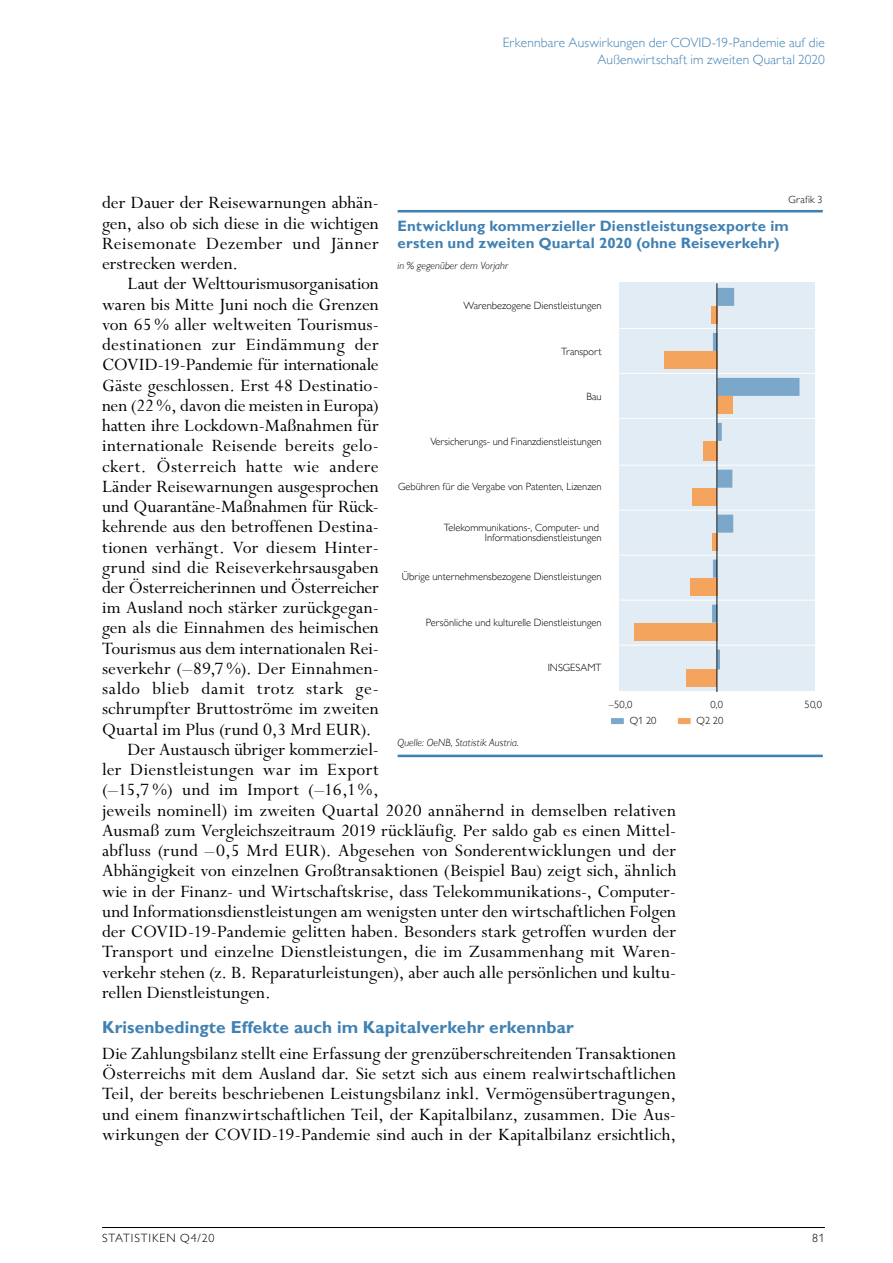
<style>
.page{position:relative;width:893px;height:1263px;background:#fff}
.page>*{position:absolute;margin:0;border:0;box-sizing:border-box;transform-origin:0 0}
.t1{font:19.5px/20.2px "Perpetua Std";letter-spacing:.005em;color:#000;text-align:justify}
.t2{font:19.5px "Perpetua Std";letter-spacing:-.015em;color:#000}
.t3{font:19.5px "Perpetua Std";letter-spacing:.025em;color:#000}
.t4{font:19.5px "Perpetua Std";letter-spacing:.035em;color:#000}
.t5{font:700 17.25px "Gill Sans MT Pro";letter-spacing:.005em;color:#4081b3}
.t6{font:700 15px/17px "Gill Sans MT Pro";letter-spacing:.01em;color:#4081b3}
.t7{font:300 13.5px/16.5px "Gill Sans MT Pro";letter-spacing:.01em;color:#4081b3;text-align:right}
.t8{font:300 12px "Gill Sans MT Pro";letter-spacing:.07em;color:#000}
.t9{font:300 10.5px/10.5px "Gill Sans MT Pro";color:#000;text-align:right}
.t10{font:italic 300 10.5px "Gill Sans MT Pro";letter-spacing:.01em;color:#000}
</style>
<div class="page">
<hr style="left:102px;top:1227px;width:723px;height:1px;background:#000">
<hr style="left:398px;top:210px;width:425px;height:2px;background:#4081b3">
<hr style="left:398px;top:755px;width:425px;height:2px;background:#4081b3">
<div style="left:611px;top:718px;width:13px;height:6px;background:#7aa7ca"></div>
<div style="left:678px;top:718px;width:13px;height:6px;background:#f4a45d"></div>
<div style="left:619px;top:282px;width:195px;height:409px;background:#e2ecf4"></div>
<hr style="left:620px;top:328px;width:195px;height:1px;background:#fff">
<hr style="left:620px;top:373px;width:195px;height:1px;background:#fff">
<hr style="left:620px;top:418px;width:195px;height:1px;background:#fff">
<hr style="left:620px;top:465px;width:195px;height:1px;background:#fff">
<hr style="left:620px;top:510px;width:195px;height:1px;background:#fff">
<hr style="left:620px;top:555px;width:195px;height:1px;background:#fff">
<hr style="left:620px;top:600px;width:195px;height:1px;background:#fff">
<hr style="left:620px;top:645px;width:195px;height:1px;background:#fff">
<div style="left:686px;top:669px;width:31px;height:18px;background:#f4a45d"></div>
<div style="left:634px;top:623px;width:83px;height:18px;background:#f4a45d"></div>
<div style="left:690px;top:578px;width:27px;height:18px;background:#f4a45d"></div>
<div style="left:693px;top:488px;width:24px;height:18px;background:#f4a45d"></div>
<div style="left:703px;top:441px;width:14px;height:20px;background:#f4a45d"></div>
<div style="left:664px;top:351px;width:53px;height:18px;background:#f4a45d"></div>
<div style="left:711px;top:306px;width:6px;height:18px;background:#f4a45d"></div>
<svg style="left:712px;top:288px;width:87px;height:381px"></svg>
<hr style="left:717px;top:283px;width:1px;height:409px;background:#030a0d">
<p class="t7" style="left:503px;top:34px;width:324px">Erkennbare Auswirkungen der COVID-19-Pandemie auf die<br>Außenwirtschaft im zweiten Quartal 2020</p>
<p class="t9" style="left:789px;top:194px;width:36px">Grafik 3</p>
<p class="t1" style="left:102px;top:193px;width:278px">der Dauer der Reisewarnungen abhän&shy;gen, also ob sich diese in die wichtigen Reisemonate Dezember und Jänner erstrecken werden.</p>
<p class="t1" style="left:128px;top:274px;width:253px">Laut der Welttourismusorganisation</p>
<p class="t1" style="left:102px;top:295px;width:278px">waren bis Mitte Juni noch die Grenzen</p>
<p class="t1" style="left:102px;top:315px;width:278px">von 65 % aller weltweiten Tourismus-</p>
<p class="t3" style="left:102px;top:334px;width:278px">destinationen zur Eindämmung der</p>
<p class="t1" style="left:102px;top:355px;width:278px">COVID-19-Pandemie für internationale</p>
<p class="t1" style="left:102px;top:375px;width:278px">Gäste geschlossen. Erst 48 Destinatio-</p>
<p class="t1" style="left:102px;top:396px;width:278px">nen (22 %, davon die meisten in Europa)</p>
<p class="t1" style="left:102px;top:416px;width:278px">hatten ihre Lockdown-Maßnahmen für</p>
<p class="t1" style="left:102px;top:436px;width:278px">internationale Reisende bereits gelo-</p>
<p class="t1" style="left:102px;top:456px;width:278px">ckert. Österreich hatte wie andere</p>
<p class="t1" style="left:102px;top:477px;width:278px">Länder Reisewarnungen ausgesprochen</p>
<p class="t1" style="left:102px;top:497px;width:276px">und Quarantäne-Maßnahmen für Rück-</p>
<p class="t1" style="left:102px;top:517px;width:278px">kehrende aus den betroffenen Destina-</p>
<p class="t1" style="left:102px;top:537px;width:278px">tionen verhängt. Vor diesem Hinter-</p>
<p class="t1" style="left:102px;top:558px;width:278px">grund sind die Reiseverkehrsausgaben</p>
<p class="t2" style="left:102px;top:577px;width:278px">der Österreicherinnen und Österreicher</p>
<p class="t1" style="left:102px;top:598px;width:278px">im Ausland noch stärker zurückgegan-</p>
<p class="t1" style="left:102px;top:618px;width:278px">gen als die Einnahmen des heimischen</p>
<p class="t1" style="left:102px;top:639px;width:278px">Tourismus aus dem internationalen Rei-</p>
<p class="t1" style="left:102px;top:659px;width:278px">severkehr (–89,7 %). Der Einnahmen-</p>
<p class="t4" style="left:102px;top:678px;width:278px">saldo blieb damit trotz stark ge-</p>
<p class="t1" style="left:102px;top:699px;width:278px">schrumpfter Bruttoströme im zweiten</p>
<p class="t1" style="left:102px;top:720px;width:271px">Quartal im Plus (rund 0,3 Mrd EUR).</p>
<p class="t1" style="left:128px;top:740px;width:253px">Der Austausch übriger kommerziel-</p>
<p class="t1" style="left:102px;top:760px;width:278px">ler Dienstleistungen war im Export</p>
<p class="t1" style="left:102px;top:780px;width:278px">(–15,7 %) und im Import (–16,1%,</p>
<p class="t1" style="left:102px;top:801px;width:575px">jeweils nominell) im zweiten Quartal 2020 annähernd in demselben relativen</p>
<p class="t1" style="left:102px;top:821px;width:576px">Ausmaß zum Vergleichszeitraum 2019 rückläufig. Per saldo gab es einen Mittel-</p>
<p class="t1" style="left:102px;top:841px;width:575px">abfluss (rund –0,5 Mrd EUR). Abgesehen von Sonderentwicklungen und der</p>
<p class="t1" style="left:102px;top:861px;width:576px">Abhängigkeit von einzelnen Großtransaktionen (Beispiel Bau) zeigt sich, ähnlich</p>
<p class="t1" style="left:102px;top:882px;width:575px">wie in der Finanz- und Wirtschaftskrise, dass Telekommunikations-, Computer-</p>
<p class="t1" style="left:102px;top:902px;width:576px">und Informationsdienstleistungen am wenigsten unter den wirtschaftlichen Folgen</p>
<p class="t1" style="left:102px;top:922px;width:576px">der COVID-19-Pandemie gelitten haben. Besonders stark getroffen wurden der</p>
<p class="t1" style="left:102px;top:942px;width:573px">Transport und einzelne Dienstleistungen, die im Zusammenhang mit Waren-</p>
<p class="t1" style="left:102px;top:962px;width:576px">verkehr stehen (z. B. Reparaturleistungen), aber auch alle persönlichen und kultu-</p>
<p class="t1" style="left:102px;top:983px;width:170px">rellen Dienstleistungen.</p>
<p class="t5" style="left:102px;top:1017px;width:473px">Krisenbedingte Effekte auch im Kapitalverkehr erkennbar</p>
<p class="t1" style="left:102px;top:1044px;width:575px;text-align:left">Die Zahlungsbilanz stellt eine Erfassung der grenzüberschreitenden Transaktionen Österreichs mit dem Ausland dar. Sie setzt sich aus einem realwirtschaftlichen Teil, der bereits beschriebenen Leistungsbilanz inkl. Vermögensübertragungen, und einem finanzwirtschaftlichen Teil, der Kapitalbilanz, zusammen. Die Aus&shy;wirkungen der COVID-19-Pandemie sind auch in der Kapitalbilanz ersichtlich,</p>
<p class="t6" style="left:398px;top:218px;width:393px">Entwicklung kommerzieller Dienstleistungsexporte im ersten und zweiten Quartal 2020 (ohne Reiseverkehr)</p>
<p class="t10" style="left:398px;top:259px;width:112px">in % gegenüber dem Vorjahr</p>
<p class="t9" style="left:463px;top:300px;width:140px">Warenbezogene Dienstleistungen</p>
<p class="t9" style="left:561px;top:346px;width:42px">Transport</p>
<p class="t9" style="left:586px;top:391px;width:17px">Bau</p>
<p class="t9" style="left:430px;top:436px;width:173px">Versicherungs- und Finanzdienstleistungen</p>
<p class="t9" style="left:398px;top:481px;width:205px">Gebühren für die Vergabe von Patenten, Lizenzen</p>
<p class="t9" style="left:444px;top:522px;width:159px">Telekommunikations-, Computer- und<br>Informationsdienstleistungen</p>
<p class="t9" style="left:402px;top:571px;width:201px">Übrige unternehmensbezogene Dienstleistungen</p>
<p class="t9" style="left:426px;top:617px;width:177px">Persönliche und kulturelle Dienstleistungen</p>
<p class="t9" style="left:548px;top:662px;width:55px">INSGESAMT</p>
<p class="t9" style="left:609px;top:699px;width:25px">–50,0</p>
<p class="t9" style="left:710px;top:699px;width:14px">0,0</p>
<p class="t9" style="left:804px;top:699px;width:19px">50,0</p>
<p class="t9" style="left:630px;top:715px;width:28px">Q1 20</p>
<p class="t9" style="left:697px;top:715px;width:28px">Q2 20</p>
<p class="t10" style="left:398px;top:737px;width:123px">Quelle: OeNB, Statistik Austria.</p>
<p class="t8" style="left:102px;top:1231px;width:114px">STATISTIKEN Q4/20</p>
<p class="t8" style="left:812px;top:1231px;width:14px">81</p>
</div>
